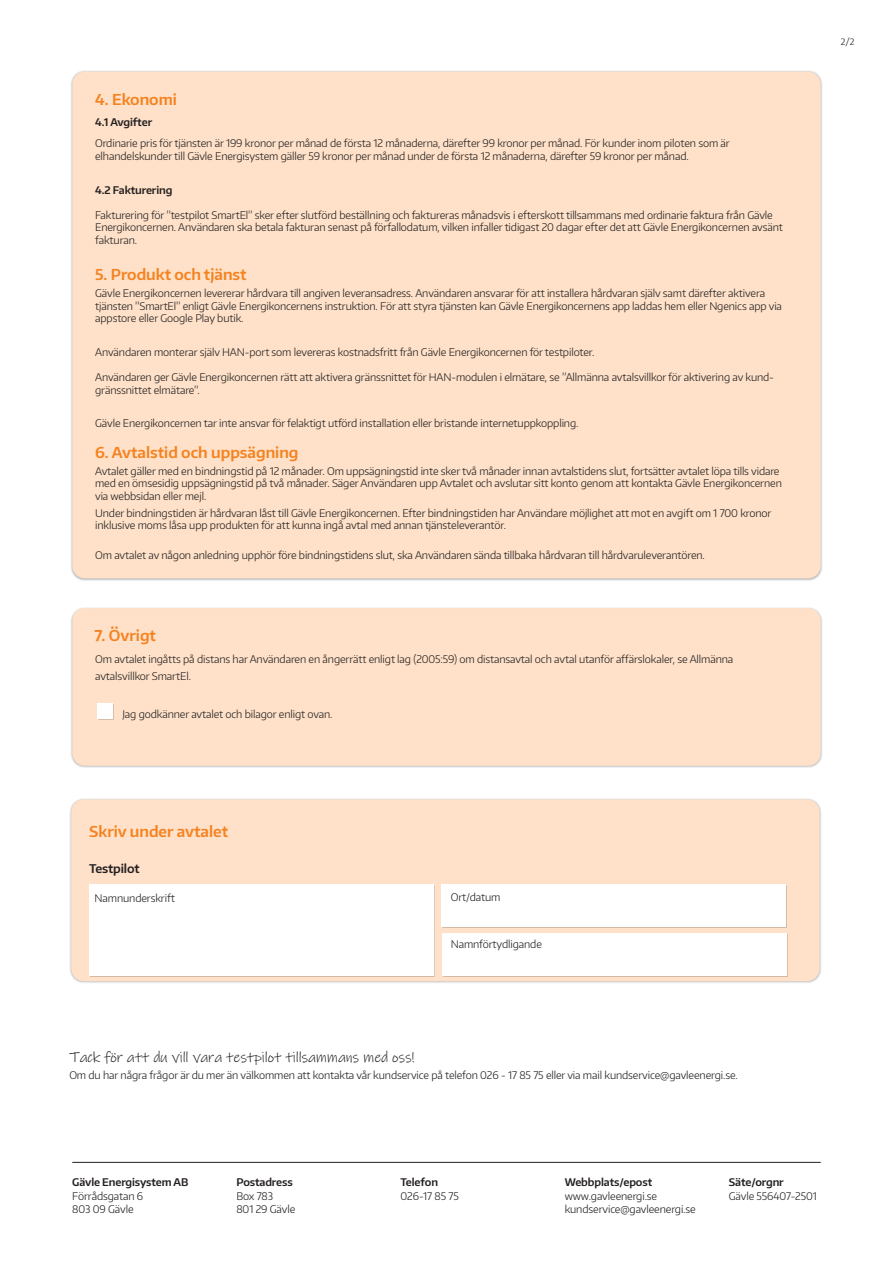
<style>
.page{position:relative;width:893px;height:1263px;background:#fff}
.page>*{position:absolute;margin:0;border:0;box-sizing:border-box;transform-origin:0 0}
.t1{font:600 15px "Encode Sans";color:#f58220}
.Tacktext{font:15px "Ink Free";letter-spacing:-.01em;color:#231f20}
.Fetad_Brödtext{font:600 12px "Encode Sans";letter-spacing:-.01em;color:#231f20}
.Brödtext_2{font:300 10.5px/12.6px "Encode Sans";letter-spacing:-.01em;color:#231f20}
.Brödtext_2-2{font:600 10.5px "Encode Sans";letter-spacing:-.01em;color:#231f20}
.t2{font:300 10.5px "Calibri";color:#231f20}
</style>
<div class="page">
<hr style="left:72px;top:1162px;width:749px;height:1px;background:#231f20">
<div style="left:70px;top:798px;width:752px;height:186px;background:#231f20;opacity:.3"></div>
<div style="left:71px;top:799px;width:749px;height:182px;background:#fee1c8;border-radius:13px"></div>
<div style="left:443px;top:885px;width:344px;height:43px;background:#d3baa7"></div>
<div style="left:442px;top:884px;width:344px;height:43px;background:#fff"></div>
<div style="left:89px;top:884px;width:344px;height:92px;background:#fff"></div>
<div style="left:444px;top:934px;width:344px;height:43px;background:#d3baa7"></div>
<div style="left:442px;top:933px;width:345px;height:43px;background:#fff"></div>
<div style="left:72px;top:72px;width:749px;height:506px;background:#fee1c8;border-radius:13px"></div>
<div style="left:71px;top:607px;width:752px;height:161px;background:#231f20;opacity:.3"></div>
<div style="left:72px;top:608px;width:749px;height:158px;background:#fee1c8;border-radius:13px"></div>
<div style="left:99px;top:704px;width:15px;height:15px;background:#231f20;opacity:.2"></div>
<div style="left:98px;top:703px;width:15px;height:15px;background:#fff"></div>
<p class="t1" style="left:95px;top:90px;width:83px">4. Ekonomi</p>
<p class="Brödtext_2-2" style="left:95px;top:115px;width:59px">4.1 Avgifter</p>
<p class="Brödtext_2" style="left:95px;top:137px;width:636px">Ordinarie pris för tjänsten är 199 kronor per månad de första 12 månaderna, därefter 99 kronor per månad. För kunder inom piloten som är elhandelskunder till Gävle Energisystem gäller 59 kronor per månad under de första 12 månaderna, därefter 59 kronor per månad.</p>
<p class="Brödtext_2-2" style="left:95px;top:183px;width:79px">4.2 Fakturering</p>
<p class="Brödtext_2" style="left:95px;top:208px;width:689px">Fakturering för ”testpilot SmartEl” sker efter slutförd beställning och faktureras månadsvis i efterskott tillsammans med ordinarie faktura från Gävle<br>Energikoncernen. Användaren ska betala fakturan senast på förfallodatum, vilken infaller tidigast 20 dagar efter det att Gävle Energikoncernen avsänt fakturan.</p>
<p class="t1" style="left:95px;top:265px;width:153px">5. Produkt och tjänst</p>
<p class="Brödtext_2" style="left:95px;top:286px;width:688px">Gävle Energikoncernen levererar hårdvara till angiven leveransadress. Användaren ansvarar för att installera hårdvaran själv samt därefter aktivera tjänsten ”SmartEl” enligt Gävle Energikoncernens instruktion. För att styra tjänsten kan Gävle Energikoncernens app laddas hem eller Ngenics app via appstore eller Google Play butik.</p>
<p class="Brödtext_2" style="left:95px;top:345px;width:501px">Användaren monterar själv HAN-port som levereras kostnadsfritt från Gävle Energikoncernen för testpiloter.</p>
<p class="Brödtext_2" style="left:95px;top:370px;width:680px">Användaren ger Gävle Energikoncernen rätt att aktivera gränssnittet för HAN-modulen i elmätare, se ”Allmänna avtalsvillkor för aktivering av kund&shy;gränssnittet elmätare”.</p>
<p class="Brödtext_2" style="left:95px;top:417px;width:485px">Gävle Energikoncernen tar inte ansvar för felaktigt utförd installation eller bristande internetuppkoppling.</p>
<p class="t1" style="left:95px;top:442px;width:205px">6. Avtalstid och uppsägning</p>
<p class="Brödtext_2" style="left:95px;top:464px;width:688px">Avtalet gäller med en bindningstid på 12 månader. Om uppsägningstid inte sker två månader innan avtalstidens slut, fortsätter avtalet löpa tills vidare med en ömsesidig uppsägningstid på två månader. Säger Användaren upp Avtalet och avslutar sitt konto genom att kontakta Gävle Energikoncernen via webbsidan eller mejl.</p>
<p class="Brödtext_2" style="left:95px;top:506px;width:678px">Under bindningstiden är hårdvaran låst till Gävle Energikoncernen. Efter bindningstiden har Användare möjlighet att mot en avgift om 1 700 kronor inklusive moms låsa upp produkten för att kunna ingå avtal med annan tjänsteleverantör.</p>
<p class="Brödtext_2" style="left:95px;top:548px;width:611px">Om avtalet av någon anledning upphör före bindningstidens slut, ska Användaren sända tillbaka hårdvaran till hårdvaruleverantören.</p>
<p class="t1" style="left:95px;top:626px;width:63px">7. Övrigt</p>
<p class="Brödtext_2" style="left:95px;top:652px;width:640px">Om avtalet ingåtts på distans har Användaren en ångerrätt enligt lag (2005:59) om distansavtal och avtal utanför affärslokaler, se Allmänna</p>
<p class="Brödtext_2" style="left:95px;top:669px;width:97px">avtalsvillkor SmartEl.</p>
<p class="Brödtext_2" style="left:122px;top:708px;width:212px">Jag godkänner avtalet och bilagor enligt ovan.</p>
<p class="t2" style="left:840px;top:35px;width:16px">2/2</p>
<p class="t1" style="left:89px;top:822px;width:140px">Skriv under avtalet</p>
<p class="Fetad_Brödtext" style="left:89px;top:860px;width:52px">Testpilot</p>
<p class="Brödtext_2" style="left:95px;top:892px;width:82px">Namnunderskrift</p>
<p class="Brödtext_2" style="left:451px;top:891px;width:51px">Ort/datum</p>
<p class="Brödtext_2" style="left:451px;top:938px;width:93px">Namnförtydligande</p>
<p class="Tacktext" style="left:69px;top:1048px;width:347px">Tack för att du vill vara testpilot tillsammans med oss!</p>
<p class="Brödtext_2" style="left:69px;top:1068px;width:670px">Om du har några frågor är du mer än välkommen att kontakta vår kundservice på telefon 026 - 17 85 75 eller via mail kundservice@gavleenergi.se.</p>
<p class="Brödtext_2-2" style="left:72px;top:1175px;width:118px">Gävle Energisystem AB</p>
<p class="Brödtext_2" style="left:72px;top:1189px;width:72px;line-height:13.5px">Förrådsgatan 6<br>803 09 Gävle</p>
<p class="Brödtext_2-2" style="left:236px;top:1175px;width:58px">Postadress</p>
<p class="Brödtext_2" style="left:236px;top:1189px;width:60px;line-height:13.5px">Box 783<br>801 29 Gävle</p>
<p class="Brödtext_2-2" style="left:401px;top:1175px;width:39px">Telefon</p>
<p class="Brödtext_2" style="left:401px;top:1189px;width:60px">026-17 85 75</p>
<p class="Brödtext_2-2" style="left:565px;top:1175px;width:89px">Webbplats/epost</p>
<p class="Brödtext_2" style="left:565px;top:1189px;width:133px;line-height:13.5px">www.gavleenergi.se kundservice@gavleenergi.se</p>
<p class="Brödtext_2-2" style="left:729px;top:1175px;width:56px">Säte/orgnr</p>
<p class="Brödtext_2" style="left:729px;top:1189px;width:90px">Gävle 556407-2501</p>
</div>
